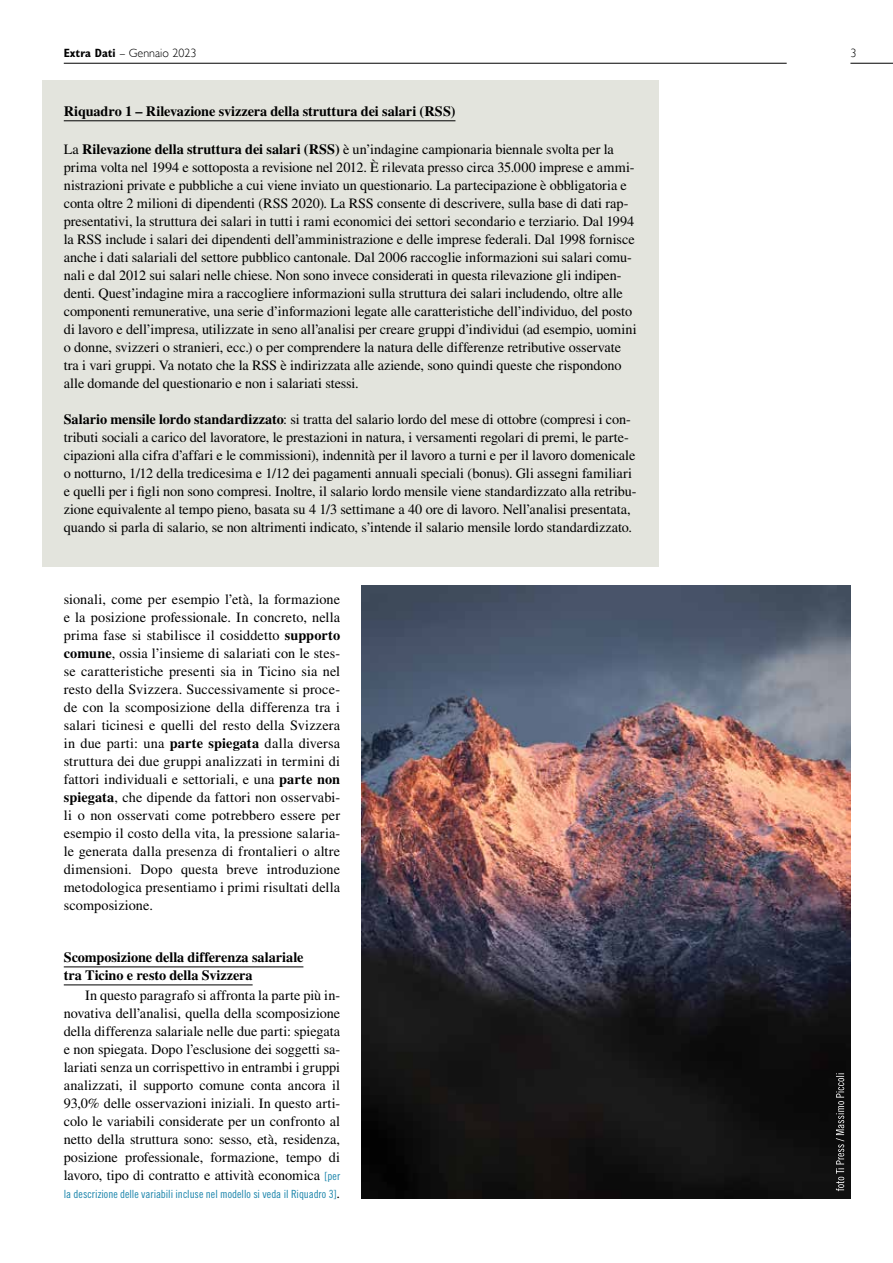
<style>
.page{position:relative;width:893px;height:1263px;background:#fff}
.page>*{position:absolute;margin:0;border:0;box-sizing:border-box;transform-origin:0 0}
.t1{font:14.25px/18px "Times LT Std";letter-spacing:-.005em;color:#000;text-align:justify}
.t2{font:700 14.25px/18px "Times LT Std";letter-spacing:-.005em;color:#000}
.t3{font:300 12px "Gill Sans";color:#000}
.t4{font:11.25px "Trade Gothic LT Std Cn 18";color:#1a84aa}
.s1{font-family:"Gill Sans MT Std";font-weight:700;font-stretch:condensed}
.s2{font-weight:700}
.s3{font-family:"Trade Gothic LT Std Cn 18";font-size:11.25px;color:#1a84aa}
.s4{font-family:"Times LT Std";font-size:14.25px;color:#000}
</style>
<div class="page">
<hr style="left:64px;top:63px;width:723px;height:1px;background:#000">
<hr style="left:850px;top:63px;width:43px;height:1px;background:#000">
<hr style="left:64px;top:966px;width:239px;height:1px;background:#000">
<hr style="left:64px;top:984px;width:189px;height:1px;background:#000">
<div style="left:43px;top:81px;width:616px;height:486px;background:#e3e4dd"></div>
<hr style="left:64px;top:120px;width:391px;height:1px;background:#000">
<img style="left:361px;top:586px;width:489px;height:612px">
<svg style="left:836px;top:1073px;width:8px;height:118px"></svg>
<p class="t3" style="left:64px;top:46px;width:134px"><span class="s1">Extra Dati</span> – Gennaio 2023</p>
<p class="t3" style="left:850px;top:46px;width:7px">3</p>
<p class="t2" style="left:64px;top:102px;width:393px">Riquadro 1 – Rilevazione svizzera della struttura dei salari (RSS)</p>
<p class="t1" style="left:64px;top:140px;width:575px;text-align:left">La <span class="s2">Rilevazione della struttura dei salari (RSS)</span> è un’indagine campionaria biennale svolta per la prima volta nel 1994 e sottoposta a revisione nel 2012. È rilevata presso circa 35.000 imprese e ammi&shy;nistrazioni private e pubbliche a cui viene inviato un questionario. La partecipazione è obbligatoria e conta oltre 2 milioni di dipendenti (RSS 2020). La RSS consente di descrivere, sulla base di dati rap&shy;presentativi, la struttura dei salari in tutti i rami economici dei settori secondario e terziario. Dal 1994 la RSS include i salari dei dipendenti dell’amministrazione e delle imprese federali. Dal 1998 fornisce anche i dati salariali del settore pubblico cantonale. Dal 2006 raccoglie informazioni sui salari comu&shy;nali e dal 2012 sui salari nelle chiese. Non sono invece considerati in questa rilevazione gli indipen&shy;denti. Quest’indagine mira a raccogliere informazioni sulla struttura dei salari includendo, oltre alle componenti remunerative, una serie d’informazioni legate alle caratteristiche dell’individuo, del posto di lavoro e dell’impresa, utilizzate in seno all’analisi per creare gruppi d’individui (ad esempio, uomini o donne, svizzeri o stranieri, ecc.) o per comprendere la natura delle differenze retributive osservate tra i vari gruppi. Va notato che la RSS è indirizzata alle aziende, sono quindi queste che rispondono alle domande del questionario e non i salariati stessi.</p>
<p class="t1" style="left:64px;top:410px;width:574px;text-align:left"><span class="s2">Salario mensile lordo standardizzato</span>: si tratta del salario lordo del mese di ottobre (compresi i con&shy;tributi sociali a carico del lavoratore, le prestazioni in natura, i versamenti regolari di premi, le parte&shy;cipazioni alla cifra d’affari e le commissioni), indennità per il lavoro a turni e per il lavoro domenicale o notturno, 1/12 della tredicesima e 1/12 dei pagamenti annuali speciali (bonus). Gli assegni familiari e quelli per i figli non sono compresi. Inoltre, il salario lordo mensile viene standardizzato alla retribu&shy;zione equivalente al tempo pieno, basata su 4 1/3 settimane a 40 ore di lavoro. Nell’analisi presentata, quando si parla di salario, se non altrimenti indicato, s’intende il salario mensile lordo standardizzato.</p>
<p class="t1" style="left:64px;top:590px;width:278px">sionali, come per esempio l’età, la formazione e la posizione professionale. In concreto, nella prima fase si stabilisce il cosiddetto <span class="s2">supporto comune</span>, ossia l’insieme di salariati con le stes&shy;se caratteristiche presenti sia in Ticino sia nel resto della Svizzera. Successivamente si proce&shy;de con la scomposizione della differenza tra i salari ticinesi e quelli del resto della Svizzera in due parti: una <span class="s2">parte spiegata</span> dalla diversa struttura dei due gruppi analizzati in termini di fattori individuali e settoriali, e una <span class="s2">parte non spiegata</span>, che dipende da fattori non osservabi&shy;li o non osservati come potrebbero essere per esempio il costo della vita, la pressione salaria&shy;le generata dalla presenza di frontalieri o altre dimensioni. Dopo questa breve introduzione metodologica presentiamo i primi risultati della scomposizione.</p>
<p class="t2" style="left:64px;top:948px;width:241px">Scomposizione della differenza salariale tra Ticino e resto della Svizzera</p>
<p class="t1" style="left:64px;top:986px;width:278px;text-indent:21px">In questo paragrafo si affronta la parte più in&shy;novativa dell’analisi, quella della scomposizione della differenza salariale nelle due parti: spiegata e non spiegata. Dopo l’esclusione dei soggetti sa&shy;lariati senza un corrispettivo in entrambi i gruppi analizzati, il supporto comune conta ancora il 93,0% delle osservazioni iniziali. In questo arti&shy;colo le variabili considerate per un confronto al netto della struttura sono: sesso, età, residenza, posizione professionale, formazione, tempo di lavoro, tipo di contratto e attività economica <span class="s3">[per</span></p>
<p class="t4" style="left:64px;top:1187px;width:278px">la descrizione delle variabili incluse nel modello si veda il Riquadro 3]<span class="s4">.</span></p>
</div>
